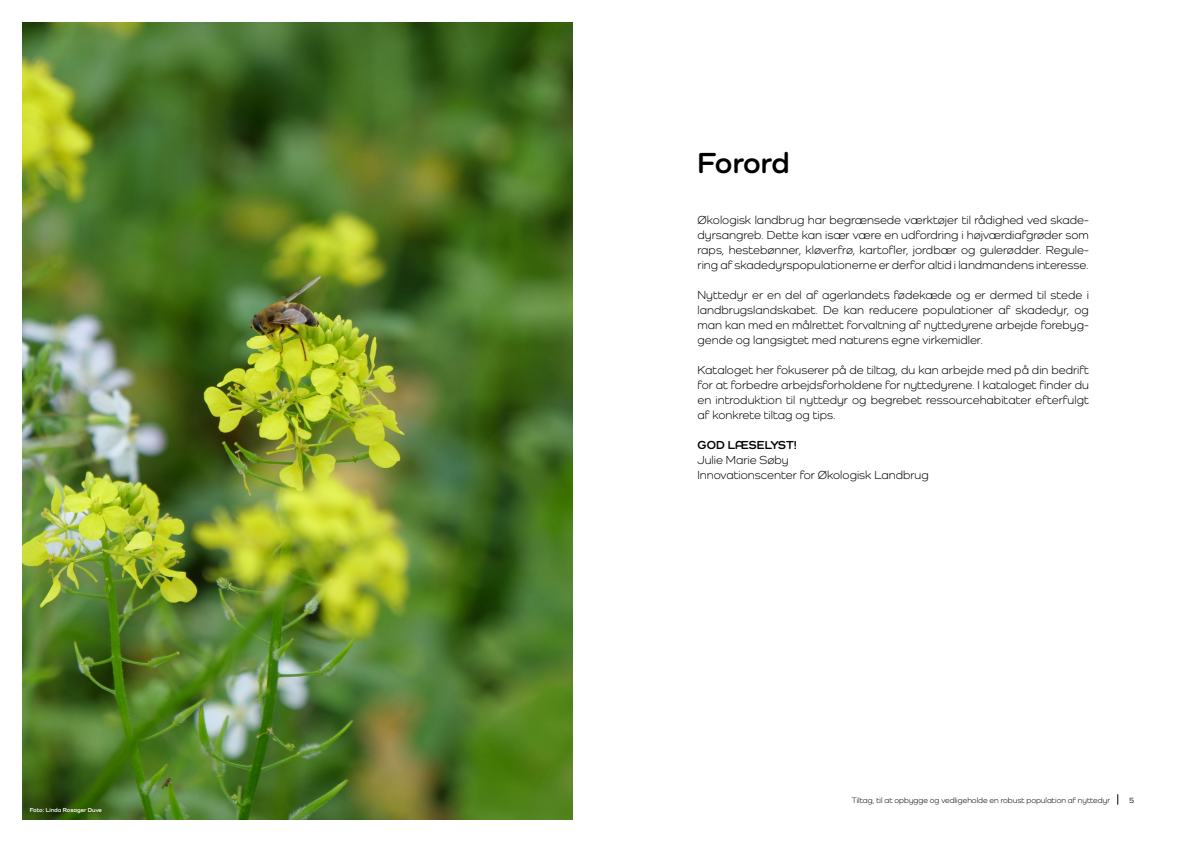
<style>
.page{position:relative;width:1191px;height:842px;background:#fff}
.page>*{position:absolute;margin:0;border:0;box-sizing:border-box;transform-origin:0 0}
.t1{font:700 30px "Como";letter-spacing:-.03em;color:#000}
.t2{font:12px/15px "Como";color:#000;text-align:justify}
.t3{font:700 12px "Como";letter-spacing:.01em;color:#000}
.t4{font:8px "Como";color:#000}
.t5{font:500 8px "Como";color:#000}
.t6{font:700 6px "Como";color:#fff}
</style>
<div class="page">
<img style="left:23px;top:23px;width:550px;height:796px">
<p class="t6" style="left:30px;top:806px;width:74px">Foto: Linda Rosager Duve</p>
<h1 class="t1" style="left:697px;top:144px;width:94px">Forord</h1>
<p class="t2" style="left:697px;top:212px;width:393px">Økologisk landbrug har begrænsede værktøjer til rådighed ved skade&shy;dyrsangreb. Dette kan især være en udfordring i højværdiafgrøder som raps, hestebønner, kløverfrø, kartofler, jordbær og gulerødder. Regule&shy;ring af skadedyrspopulationerne er derfor altid i landmandens interesse.</p>
<p class="t2" style="left:697px;top:287px;width:393px">Nyttedyr er en del af agerlandets fødekæde og er dermed til stede i landbrugslandskabet. De kan reducere populationer af skadedyr, og man kan med en målrettet forvaltning af nyttedyrene arbejde forebyg&shy;gende og langsigtet med naturens egne virkemidler.</p>
<p class="t2" style="left:697px;top:362px;width:393px">Kataloget her fokuserer på de tiltag, du kan arbejde med på din bedrift for at forbedre arbejdsforholdene for nyttedyrene. I kataloget finder du en introduktion til nyttedyr og begrebet ressourcehabitater efterfulgt af konkrete tiltag og tips.</p>
<p class="t3" style="left:697px;top:437px;width:101px">GOD LÆSELYST!</p>
<p class="t2" style="left:697px;top:452px;width:233px">Julie Marie Søby<br>Innovationscenter for Økologisk Landbrug</p>
<p class="t4" style="left:851px;top:795px;width:260px">Tiltag, til at opbygge og vedligeholde en robust population af nyttedyr</p>
<p class="t5" style="left:1129px;top:795px;width:7px">5</p>
</div>
